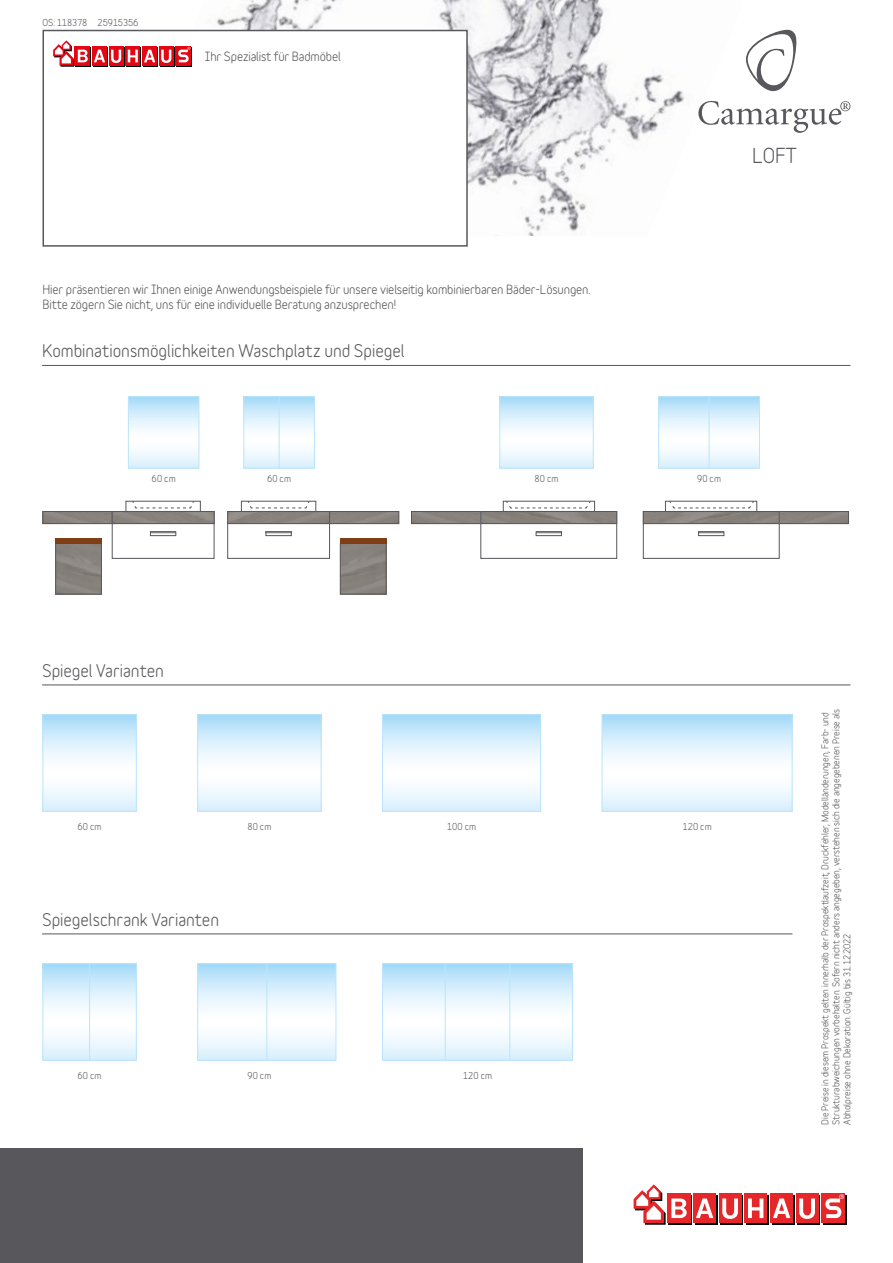
<style>
.page{position:relative;width:893px;height:1263px;background:#fff}
.page>*{position:absolute;margin:0;border:0;box-sizing:border-box;transform-origin:0 0}
.t1{font:700 19.5px "Variable";color:#58585c}
.t2{font:700 16.5px "Variable";letter-spacing:-.005em;color:#58585c}
.t3{font:700 12px/15px "Variable";letter-spacing:-.01em;color:#58585c}
.t4{font:700 9px/10.9px "Variable";letter-spacing:-.01em;color:#58585c}
</style>
<div class="page">
<img style="left:139px;top:0;width:573px;height:236px">
<div style="left:43px;top:30px;width:425px;height:217px;background:#fff;border:2px solid #58585c"></div>
<div style="left:93px;top:48px;width:15px;height:19px;background:#000"></div>
<div style="left:177px;top:48px;width:15px;height:19px;background:#000"></div>
<div style="left:126px;top:48px;width:15px;height:19px;background:#000"></div>
<div style="left:143px;top:48px;width:15px;height:19px;background:#000"></div>
<div style="left:76px;top:48px;width:15px;height:19px;background:#000"></div>
<div style="left:110px;top:48px;width:15px;height:19px;background:#000"></div>
<div style="left:160px;top:48px;width:15px;height:19px;background:#000"></div>
<div style="left:92px;top:47px;width:15px;height:19px;background:#e30613"></div>
<div style="left:175px;top:47px;width:16px;height:19px;background:#e30613"></div>
<svg style="left:125px;top:47px;width:15px;height:19px"></svg>
<div style="left:75px;top:47px;width:15px;height:19px;background:#e30613"></div>
<svg style="left:128px;top:50px;width:10px;height:12px"></svg>
<svg style="left:94px;top:50px;width:11px;height:12px"></svg>
<svg style="left:109px;top:47px;width:15px;height:19px"></svg>
<svg style="left:111px;top:50px;width:10px;height:13px"></svg>
<svg style="left:159px;top:47px;width:15px;height:19px"></svg>
<svg style="left:161px;top:50px;width:10px;height:13px"></svg>
<svg style="left:53px;top:40px;width:35px;height:27px"></svg>
<div style="left:142px;top:47px;width:15px;height:19px;background:#e30613"></div>
<svg style="left:144px;top:50px;width:11px;height:12px"></svg>
<svg style="left:178px;top:47px;width:12px;height:15px"></svg>
<div style="left:0;top:1148px;width:583px;height:115px;background:#58585c"></div>
<div style="left:694px;top:1195px;width:23px;height:30px;background:#020203"></div>
<div style="left:823px;top:1195px;width:23px;height:30px;background:#020203"></div>
<div style="left:746px;top:1195px;width:23px;height:30px;background:#020203"></div>
<div style="left:771px;top:1195px;width:23px;height:30px;background:#020203"></div>
<svg style="left:687px;top:1195px;width:5px;height:30px"></svg>
<svg style="left:720px;top:1195px;width:23px;height:30px"></svg>
<svg style="left:797px;top:1195px;width:23px;height:30px"></svg>
<div style="left:693px;top:1194px;width:23px;height:29px;background:#e62729"></div>
<div style="left:821px;top:1194px;width:24px;height:29px;background:#e62729"></div>
<div style="left:744px;top:1194px;width:23px;height:29px;background:#e62729"></div>
<div style="left:667px;top:1194px;width:23px;height:29px;background:#e62729"></div>
<svg style="left:748px;top:1198px;width:15px;height:20px"></svg>
<svg style="left:696px;top:1198px;width:17px;height:20px"></svg>
<div style="left:719px;top:1194px;width:22px;height:29px;background:#e62729"></div>
<svg style="left:722px;top:1198px;width:16px;height:21px"></svg>
<div style="left:796px;top:1194px;width:22px;height:29px;background:#e62729"></div>
<svg style="left:799px;top:1198px;width:16px;height:21px"></svg>
<svg style="left:634px;top:1184px;width:53px;height:41px"></svg>
<div style="left:770px;top:1194px;width:23px;height:29px;background:#e62729"></div>
<svg style="left:773px;top:1198px;width:17px;height:20px"></svg>
<svg style="left:825px;top:1194px;width:19px;height:24px"></svg>
<svg style="left:698px;top:101px;width:152px;height:32px"></svg>
<svg style="left:746px;top:30px;width:51px;height:61px"></svg>
<svg style="left:130px;top:398px;width:67px;height:68px"></svg>
<div style="left:128px;top:396px;width:71px;height:72px;border:1px solid #bce4fa"></div>
<div style="left:112px;top:511px;width:102px;height:48px;background:#fff;border:1px solid #58585c"></div>
<div style="left:43px;top:511px;width:70px;height:13px;border:1px solid #58585c"></div>
<div style="left:55px;top:543px;width:47px;height:51px;border:1px solid #58585c"></div>
<svg style="left:114px;top:513px;width:98px;height:9px"></svg>
<div style="left:112px;top:511px;width:102px;height:13px;border:1px solid #58585c"></div>
<div style="left:126px;top:501px;width:75px;height:11px;background:#fff;border:1px solid #58585c"></div>
<hr style="left:150px;top:532px;width:26px;height:4px;background:#dadada">
<div style="left:150px;top:531px;width:26px;height:5px;border:1px solid #58585c"></div>
<svg style="left:132px;top:500px;width:63px;height:9px"></svg>
<div style="left:55px;top:538px;width:47px;height:6px;background:#803e15"></div>
<hr style="left:42px;top:365px;width:808px;height:1px;background:#58585c">
<div style="left:503px;top:501px;width:92px;height:11px;background:#fff;border:1px solid #58585c"></div>
<svg style="left:501px;top:398px;width:91px;height:68px"></svg>
<div style="left:499px;top:396px;width:95px;height:72px;border:1px solid #bce4fa"></div>
<div style="left:480px;top:511px;width:137px;height:48px;background:#fff;border:1px solid #58585c"></div>
<div style="left:411px;top:511px;width:70px;height:13px;border:1px solid #58585c"></div>
<svg style="left:482px;top:513px;width:133px;height:9px"></svg>
<div style="left:480px;top:511px;width:137px;height:13px;border:1px solid #58585c"></div>
<hr style="left:536px;top:532px;width:25px;height:4px;background:#dadada">
<div style="left:536px;top:531px;width:26px;height:5px;border:1px solid #58585c"></div>
<svg style="left:505px;top:500px;width:86px;height:9px"></svg>
<svg style="left:245px;top:398px;width:68px;height:68px"></svg>
<div style="left:243px;top:396px;width:72px;height:72px;border:1px solid #bce4fa"></div>
<svg style="left:660px;top:398px;width:98px;height:68px"></svg>
<div style="left:658px;top:396px;width:102px;height:72px;border:1px solid #bce4fa"></div>
<hr style="left:279px;top:396px;width:1px;height:72px;background:#bce4fa">
<hr style="left:709px;top:396px;width:1px;height:72px;background:#bce4fa">
<div style="left:227px;top:511px;width:103px;height:48px;background:#fff;border:1px solid #58585c"></div>
<div style="left:329px;top:511px;width:70px;height:13px;border:1px solid #58585c"></div>
<div style="left:340px;top:543px;width:46px;height:51px;border:1px solid #58585c"></div>
<svg style="left:229px;top:513px;width:99px;height:9px"></svg>
<div style="left:227px;top:511px;width:103px;height:13px;border:1px solid #58585c"></div>
<div style="left:241px;top:501px;width:75px;height:11px;background:#fff;border:1px solid #58585c"></div>
<hr style="left:266px;top:532px;width:25px;height:4px;background:#dadada">
<div style="left:266px;top:531px;width:26px;height:5px;border:1px solid #58585c"></div>
<svg style="left:247px;top:500px;width:63px;height:9px"></svg>
<div style="left:340px;top:538px;width:47px;height:6px;background:#803e15"></div>
<div style="left:665px;top:501px;width:92px;height:11px;background:#fff;border:1px solid #58585c"></div>
<div style="left:643px;top:511px;width:137px;height:48px;background:#fff;border:1px solid #58585c"></div>
<div style="left:779px;top:511px;width:70px;height:13px;border:1px solid #58585c"></div>
<svg style="left:645px;top:513px;width:133px;height:9px"></svg>
<div style="left:643px;top:511px;width:137px;height:13px;border:1px solid #58585c"></div>
<hr style="left:699px;top:532px;width:25px;height:4px;background:#dadada">
<div style="left:698px;top:531px;width:26px;height:5px;border:1px solid #58585c"></div>
<svg style="left:669px;top:500px;width:86px;height:9px"></svg>
<hr style="left:42px;top:684px;width:808px;height:1px;background:#58585c">
<svg style="left:45px;top:716px;width:90px;height:94px"></svg>
<div style="left:43px;top:714px;width:94px;height:98px;border:1px solid #bce4fa"></div>
<svg style="left:199px;top:716px;width:120px;height:94px"></svg>
<div style="left:197px;top:714px;width:124px;height:98px;border:1px solid #bce4fa"></div>
<svg style="left:384px;top:716px;width:155px;height:94px"></svg>
<div style="left:382px;top:714px;width:159px;height:98px;border:1px solid #bce4fa"></div>
<svg style="left:604px;top:716px;width:186px;height:94px"></svg>
<div style="left:602px;top:714px;width:190px;height:98px;border:1px solid #bce4fa"></div>
<hr style="left:42px;top:933px;width:750px;height:1px;background:#58585c">
<svg style="left:45px;top:965px;width:90px;height:94px"></svg>
<div style="left:43px;top:963px;width:94px;height:98px;border:1px solid #bce4fa"></div>
<svg style="left:199px;top:965px;width:135px;height:94px"></svg>
<div style="left:197px;top:963px;width:139px;height:98px;border:1px solid #bce4fa"></div>
<hr style="left:89px;top:963px;width:1px;height:97px;background:#bce4fa">
<hr style="left:266px;top:963px;width:1px;height:97px;background:#bce4fa">
<svg style="left:384px;top:965px;width:187px;height:94px"></svg>
<div style="left:382px;top:963px;width:191px;height:98px;border:1px solid #bce4fa"></div>
<hr style="left:445px;top:963px;width:1px;height:97px;background:#bce4fa">
<hr style="left:509px;top:963px;width:1px;height:97px;background:#bce4fa">
<p class="t4" style="left:43px;top:16px;width:97px">OS: 118378 25915356</p>
<h3 class="t3" style="left:205px;top:48px;width:137px">Ihr Spezialist für Badmöbel</h3>
<h1 class="t1" style="left:752px;top:139px;width:46px">LOFT</h1>
<h3 class="t3" style="left:43px;top:281px;width:550px">Hier präsentieren wir Ihnen einige Anwendungsbeispiele für unsere vielseitig kombinierbaren Bäder-Lösungen.<br>Bitte zögern Sie nicht, uns für eine individuelle Beratung anzusprechen!</h3>
<h2 class="t2" style="left:42px;top:337px;width:364px">Kombinationsmöglichkeiten Waschplatz und Spiegel</h2>
<p class="t4" style="left:152px;top:473px;width:26px">60 cm</p>
<p class="t4" style="left:267px;top:473px;width:26px">60 cm</p>
<p class="t4" style="left:535px;top:473px;width:25px">80 cm</p>
<p class="t4" style="left:697px;top:473px;width:25px">90 cm</p>
<h2 class="t2" style="left:42px;top:657px;width:123px">Spiegel Varianten</h2>
<p class="t4" style="left:78px;top:820px;width:26px">60 cm</p>
<p class="t4" style="left:247px;top:820px;width:25px">80 cm</p>
<p class="t4" style="left:447px;top:820px;width:31px">100 cm</p>
<p class="t4" style="left:682px;top:820px;width:31px">120 cm</p>
<h2 class="t2" style="left:42px;top:906px;width:179px">Spiegelschrank Varianten</h2>
<p class="t4" style="left:78px;top:1069px;width:26px">60 cm</p>
<p class="t4" style="left:247px;top:1069px;width:25px">90 cm</p>
<p class="t4" style="left:463px;top:1069px;width:31px">120 cm</p>
<p class="t4" style="left:819px;top:1125px;width:417px;rotate:-90deg">Die Preise in diesem Prospekt gelten innerhalb der Prospektlaufzeit, Druckfehler, Modelländerungen, Farb- und<br>Strukturabweichungen vorbehalten. Sofern nicht anders angegeben, verstehen sich die angegebenen Preise als<br>Abholpreise ohne Dekoration. Gültig bis 31.12.2022</p>
</div>
